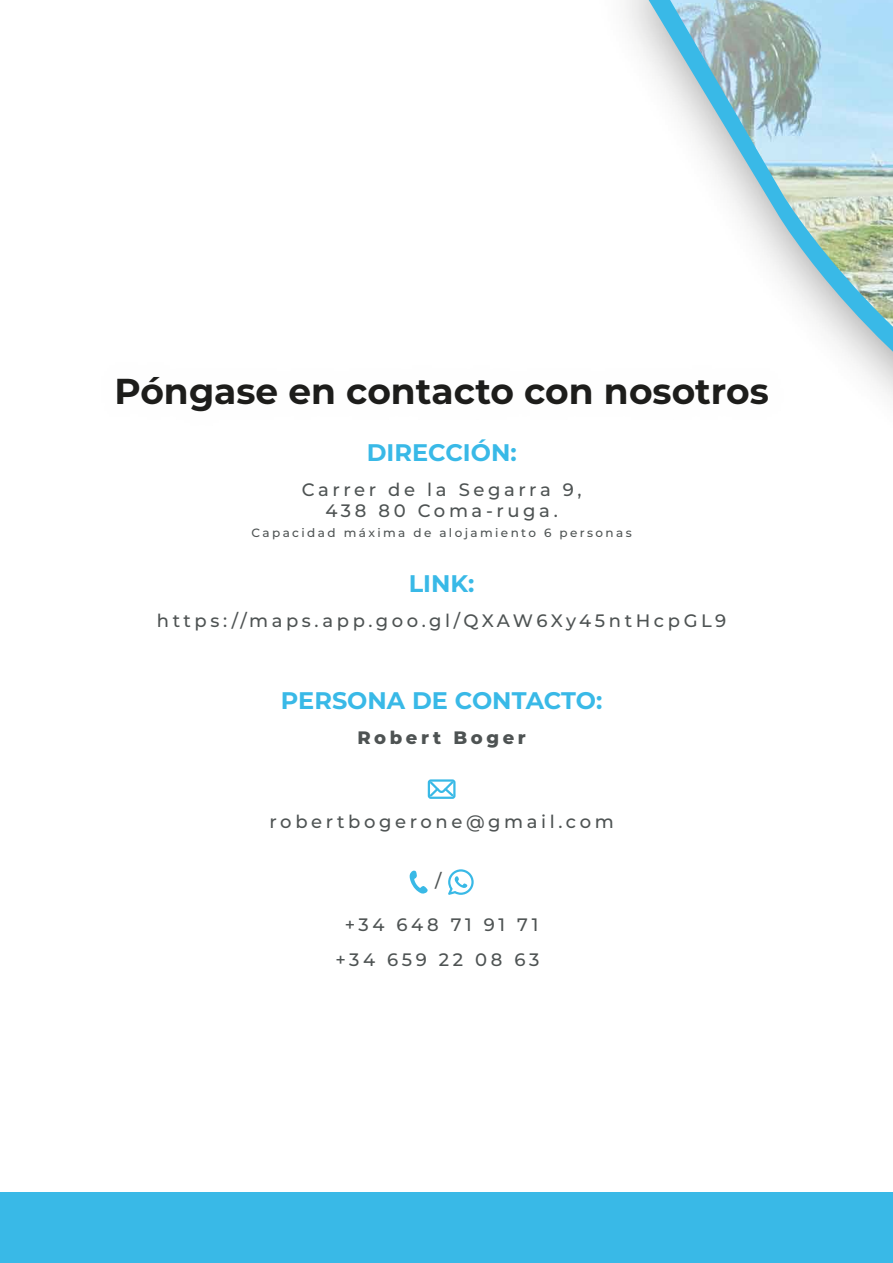
<style>
.page{position:relative;width:893px;height:1263px;background:#fff}
.page>*{position:absolute;margin:0;border:0;box-sizing:border-box;transform-origin:0 0}
.t1{font:700 36px "Montserrat";color:#1d1d1b}
.t2{font:700 24px "Montserrat";color:#39b9e7}
.t3{font:500 18px/21.6px "Montserrat";letter-spacing:.2em;color:#4e5353;text-align:center}
.t4{font:800 18px "Montserrat";letter-spacing:.2em;color:#4e5353}
.t5{font:500 12px "Montserrat";letter-spacing:.2em;color:#4e5353}
</style>
<div class="page">
<svg style="left:633px;top:0;width:260px;height:398px"></svg>
<div style="left:0;top:1193px;width:893px;height:70px;background:#39b9e7"></div>
<img style="left:670px;top:0;width:223px;height:327px">
<img style="left:633px;top:354px;width:155px;height:44px">
<svg style="left:448px;top:869px;width:26px;height:26px"></svg>
<svg style="left:410px;top:870px;width:18px;height:24px"></svg>
<svg style="left:428px;top:779px;width:28px;height:20px"></svg>
<h1 class="t1" style="left:114px;top:365px;width:656px">Póngase en contacto con nosotros</h1>
<h2 class="t2" style="left:367px;top:435px;width:151px">DIRECCIÓN:</h2>
<p class="t3" style="left:302px;top:478px;width:281px">Carrer de la Segarra 9,<br>438 80 Coma-ruga.</p>
<p class="t5" style="left:252px;top:524px;width:382px">Capacidad máxima de alojamiento 6 personas</p>
<h2 class="t2" style="left:409px;top:566px;width:67px">LINK:</h2>
<p class="t3" style="left:157px;top:609px;width:571px">https://maps.app.goo.gl/QXAW6Xy45ntHcpGL9</p>
<h2 class="t2" style="left:281px;top:683px;width:323px">PERSONA DE CONTACTO:</h2>
<p class="t4" style="left:357px;top:724px;width:170px">Robert Boger</p>
<p class="t3" style="left:270px;top:810px;width:346px">robertbogerone@gmail.com</p>
<p class="t3" style="left:435px;top:869px;width:8px">/</p>
<p class="t3" style="left:335px;top:907px;width:206px;line-height:34.3px">+34 648 71 91 71 +34 659 22 08 63</p>
</div>
